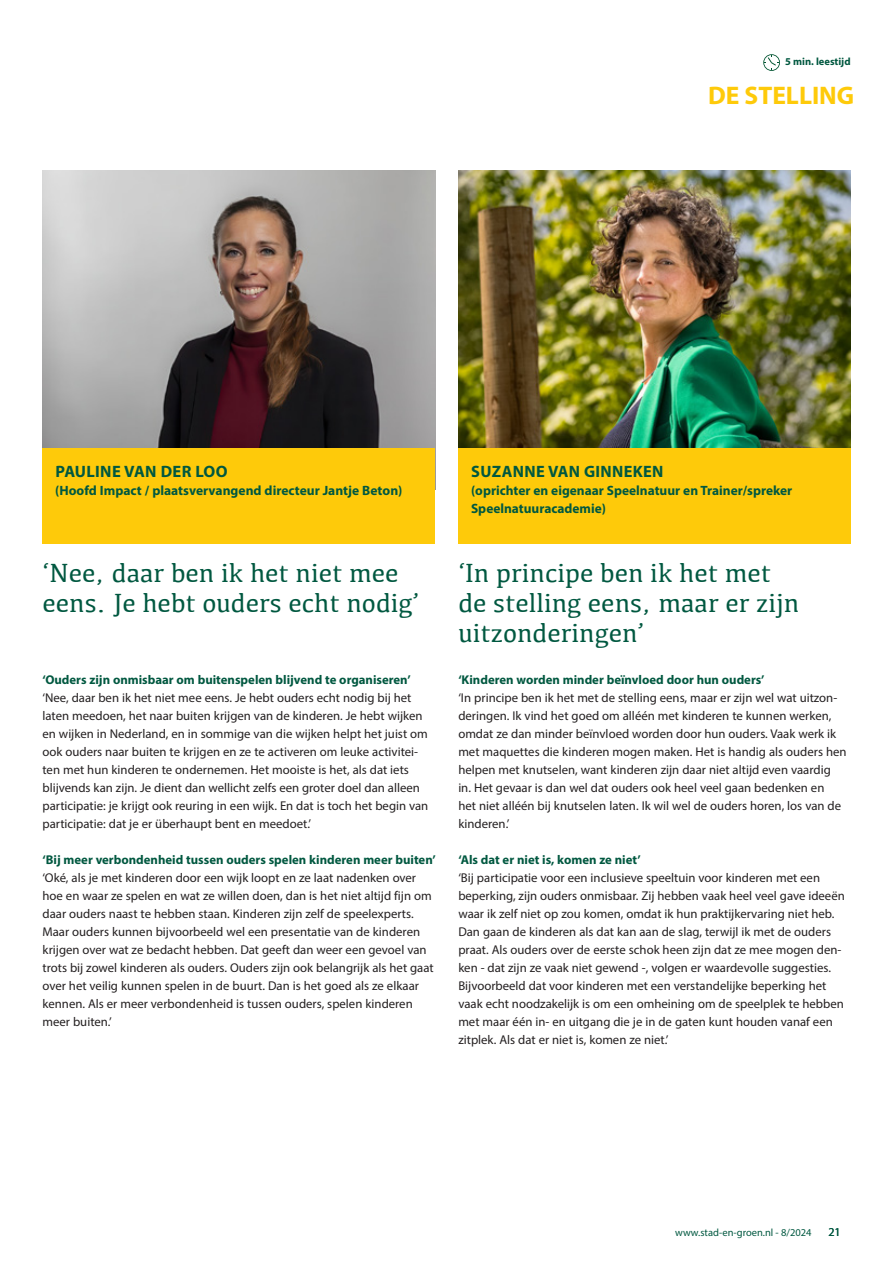
<style>
.page{position:relative;width:893px;height:1263px;background:#fff}
.page>*{position:absolute;margin:0;border:0;box-sizing:border-box;transform-origin:0 0}
.t1{font:27px/30px "Kefa";color:#005840}
.t2{font:700 25.5px "Myriad Pro";color:#feca0a}
.t3{font:700 16.5px "Myriad Pro";letter-spacing:.02em;color:#005840}
.t4{font:700 13.5px/18px "Myriad Pro";color:#005840}
.t5{font:12.75px/18px "Myriad Pro";color:#231f20}
.t6{font:700 12.75px "Myriad Pro";color:#005840}
.t7{font:12px "Myriad Pro";color:#005840}
.t8{font:10.5px "Myriad Pro";color:#005840}
.t9{font:700 10.5px "Myriad Pro";color:#005840}
</style>
<div class="page">
<svg style="left:763px;top:54px;width:17px;height:17px"></svg>
<img style="left:43px;top:170px;width:392px;height:278px">
<div style="left:43px;top:448px;width:392px;height:96px;background:#feca0a"></div>
<img style="left:458px;top:170px;width:393px;height:278px">
<div style="left:458px;top:448px;width:393px;height:96px;background:#feca0a"></div>
<p class="t9" style="left:785px;top:55px;width:67px">5 min. leestijd</p>
<h2 class="t2" style="left:708px;top:79px;width:148px">DE STELLING</h2>
<p class="t3" style="left:55px;top:461px;width:174px">PAULINE VAN DER LOO</p>
<p class="t4" style="left:55px;top:481px;width:349px">(Hoofd Impact / plaatsvervangend directeur Jantje Beton)</p>
<p class="t3" style="left:471px;top:461px;width:194px">SUZANNE VAN GINNEKEN</p>
<p class="t4" style="left:471px;top:481px;width:323px">(oprichter en eigenaar Speelnatuur en Trainer/spreker<br>Speelnatuuracademie)</p>
<h1 class="t1" style="left:43px;top:557px;width:378px">‘Nee, daar ben ik het niet mee eens. Je hebt ouders echt nodig’</h1>
<h1 class="t1" style="left:458px;top:557px;width:342px">‘In principe ben ik het met de stelling eens, maar er zijn uitzonderingen’</h1>
<p class="t6" style="left:43px;top:671px;width:370px">‘Ouders zijn onmisbaar om buitenspelen blijvend te organiseren’</p>
<p class="t5" style="left:43px;top:689px;width:387px">‘Nee, daar ben ik het niet mee eens. Je hebt ouders echt nodig bij het laten meedoen, het naar buiten krijgen van de kinderen. Je hebt wijken en wijken in Nederland, en in sommige van die wijken helpt het juist om ook ouders naar buiten te krijgen en ze te activeren om leuke activitei&shy;ten met hun kinderen te ondernemen. Het mooiste is het, als dat iets blijvends kan zijn. Je dient dan wellicht zelfs een groter doel dan alleen participatie: je krijgt ook reuring in een wijk. En dat is toch het begin van participatie: dat je er überhaupt bent en meedoet.’</p>
<p class="t6" style="left:43px;top:851px;width:395px">‘Bij meer verbondenheid tussen ouders spelen kinderen meer buiten’</p>
<p class="t5" style="left:43px;top:869px;width:393px">‘Oké, als je met kinderen door een wijk loopt en ze laat nadenken over hoe en waar ze spelen en wat ze willen doen, dan is het niet altijd fijn om daar ouders naast te hebben staan. Kinderen zijn zelf de speelexperts.<br>Maar ouders kunnen bijvoorbeeld wel een presentatie van de kinderen krijgen over wat ze bedacht hebben. Dat geeft dan weer een gevoel van trots bij zowel kinderen als ouders. Ouders zijn ook belangrijk als het gaat over het veilig kunnen spelen in de buurt. Dan is het goed als ze elkaar kennen. Als er meer verbondenheid is tussen ouders, spelen kinderen meer buiten.’</p>
<p class="t6" style="left:458px;top:671px;width:308px">‘Kinderen worden minder beïnvloed door hun ouders’</p>
<p class="t5" style="left:458px;top:689px;width:390px">‘In principe ben ik het met de stelling eens, maar er zijn wel wat uitzon&shy;deringen. Ik vind het goed om alléén met kinderen te kunnen werken, omdat ze dan minder beïnvloed worden door hun ouders. Vaak werk ik met maquettes die kinderen mogen maken. Het is handig als ouders hen helpen met knutselen, want kinderen zijn daar niet altijd even vaardig in. Het gevaar is dan wel dat ouders ook heel veel gaan bedenken en<br>het niet alléén bij knutselen laten. Ik wil wel de ouders horen, los van de kinderen.’</p>
<p class="t6" style="left:458px;top:851px;width:184px">‘Als dat er niet is, komen ze niet’</p>
<p class="t5" style="left:458px;top:869px;width:388px">‘Bij participatie voor een inclusieve speeltuin voor kinderen met een beperking, zijn ouders onmisbaar. Zij hebben vaak heel veel gave ideeën waar ik zelf niet op zou komen, omdat ik hun praktijkervaring niet heb.<br>Dan gaan de kinderen als dat kan aan de slag, terwijl ik met de ouders praat. Als ouders over de eerste schok heen zijn dat ze mee mogen den&shy;ken - dat zijn ze vaak niet gewend -, volgen er waardevolle suggesties.<br>Bijvoorbeeld dat voor kinderen met een verstandelijke beperking het vaak echt noodzakelijk is om een omheining om de speelplek te hebben met maar één in- en uitgang die je in de gaten kunt houden vanaf een zitplek. Als dat er niet is, komen ze niet.’</p>
<p class="t8" style="left:675px;top:1226px;width:138px">www.stad-en-groen.nl - 8/2024</p>
<p class="t7" style="left:828px;top:1224px;width:14px">21</p>
</div>
